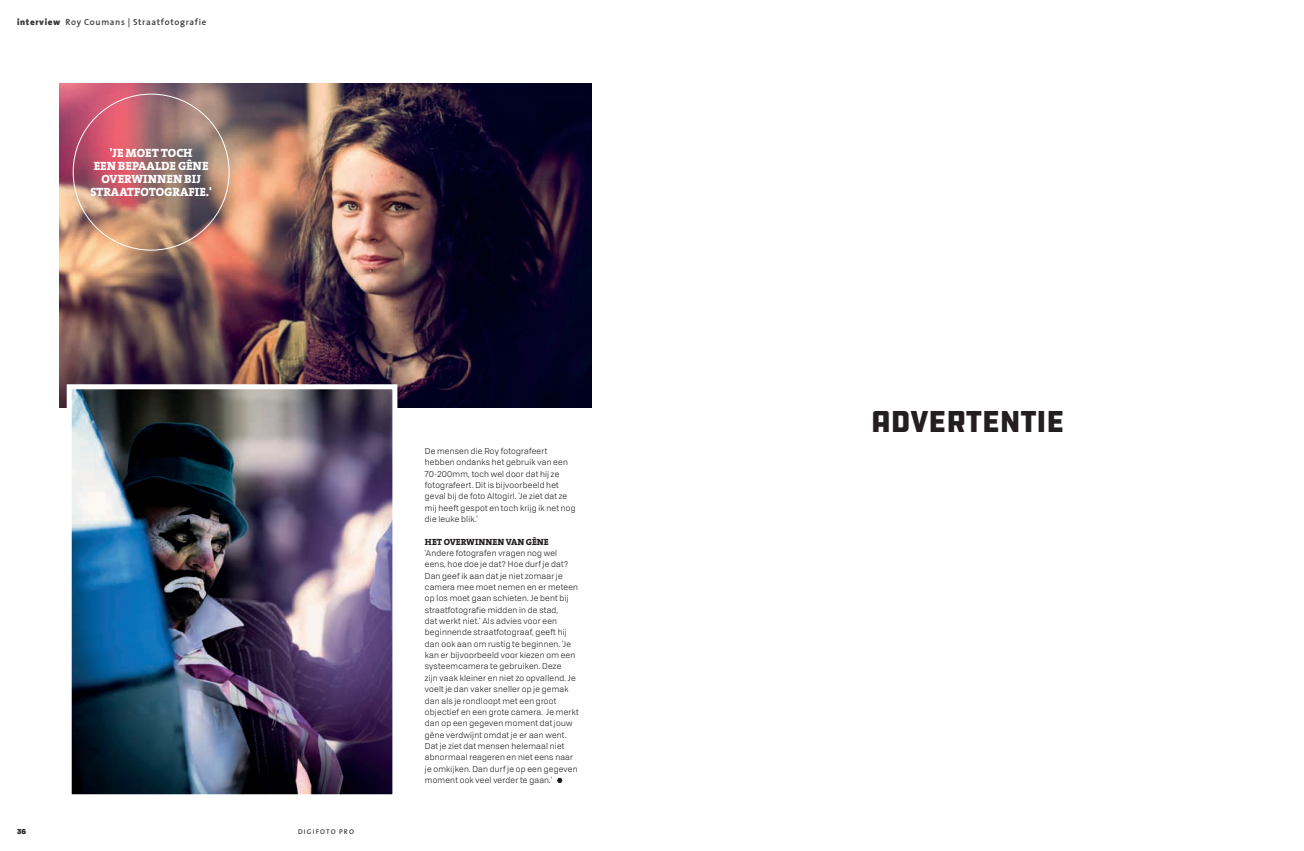
<style>
.page{position:relative;width:1304px;height:851px;background:#fff}
.page>*{position:absolute;margin:0;border:0;box-sizing:border-box;transform-origin:0 0}
.t1{font:31.1px "DDC Hardware";letter-spacing:-.04em;color:#231f20}
.t2{font:12px/13px "The Serif Extra Bold Caps";color:#fff;text-align:center}
.t3{font:600 9px "The Sans";letter-spacing:.075em;color:#3e3e3f}
.t4{font:9px "The Serif Extra Bold Caps";color:#231f20}
.t5{font:8.2px/11.3px "Tofino Personal";letter-spacing:.03em;color:#231f20}
.t6{font:600 7px "The Sans";letter-spacing:.16em;color:#3e3e3f}
.t7{font:900 7px "Tofino Personal";color:#231f20}
.s1{font-weight:900}
</style>
<div class="page">
<svg style="left:557px;top:777px;width:6px;height:6px"></svg>
<img style="left:60px;top:83px;width:532px;height:324px">
<img style="left:64px;top:382px;width:336px;height:413px">
<p class="t3" style="left:17px;top:14px;width:191px"><span class="s1">interview</span> Roy Coumans | Straatfotografie</p>
<h2 class="t2" style="left:90px;top:146px;width:123px">'JE MOET TOCH<br>EEN BEPAALDE GÊNE<br>OVERWINNEN BIJ<br>STRAATFOTOGRAFIE.'</h2>
<p class="t7" style="left:17px;top:825px;width:11px">36</p>
<p class="t6" style="left:298px;top:825px;width:57px">DIGIFOTO PRO</p>
<p class="t5" style="left:425px;top:444px;width:152px">De mensen die Roy fotografeert hebben ondanks het gebruik van een 70-200mm, toch wel door dat hij ze fotografeert. Dit is bijvoorbeeld het geval bij de foto Altogirl. 'Je ziet dat ze mij heeft gespot en toch krijg ik net nog die leuke blik.'</p>
<p class="t4" style="left:425px;top:534px;width:125px">HET OVERWINNEN VAN GÊNE</p>
<p class="t5" style="left:425px;top:546px;width:155px">'Andere fotografen vragen nog wel eens, hoe doe je dat? Hoe durf je dat?<br>Dan geef ik aan dat je niet zomaar je camera mee moet nemen en er meteen op los moet gaan schieten. Je bent bij straatfotografie midden in de stad,<br>dat werkt niet.' Als advies voor een beginnende straatfotograaf, geeft hij dan ook aan om rustig te beginnen. 'Je kan er bijvoorbeeld voor kiezen om een systeemcamera te gebruiken. Deze<br>zijn vaak kleiner en niet zo opvallend. Je voelt je dan vaker sneller op je gemak dan als je rondloopt met een groot objectief en een grote camera. Je merkt dan op een gegeven moment dat jouw gêne verdwijnt omdat je er aan went.<br>Dat je ziet dat mensen helemaal niet abnormaal reageren en niet eens naar je omkijken. Dan durf je op een gegeven moment ook veel verder te gaan.'</p>
<h1 class="t1" style="left:870px;top:401px;width:196px">ADVERTENTIE</h1>
</div>
